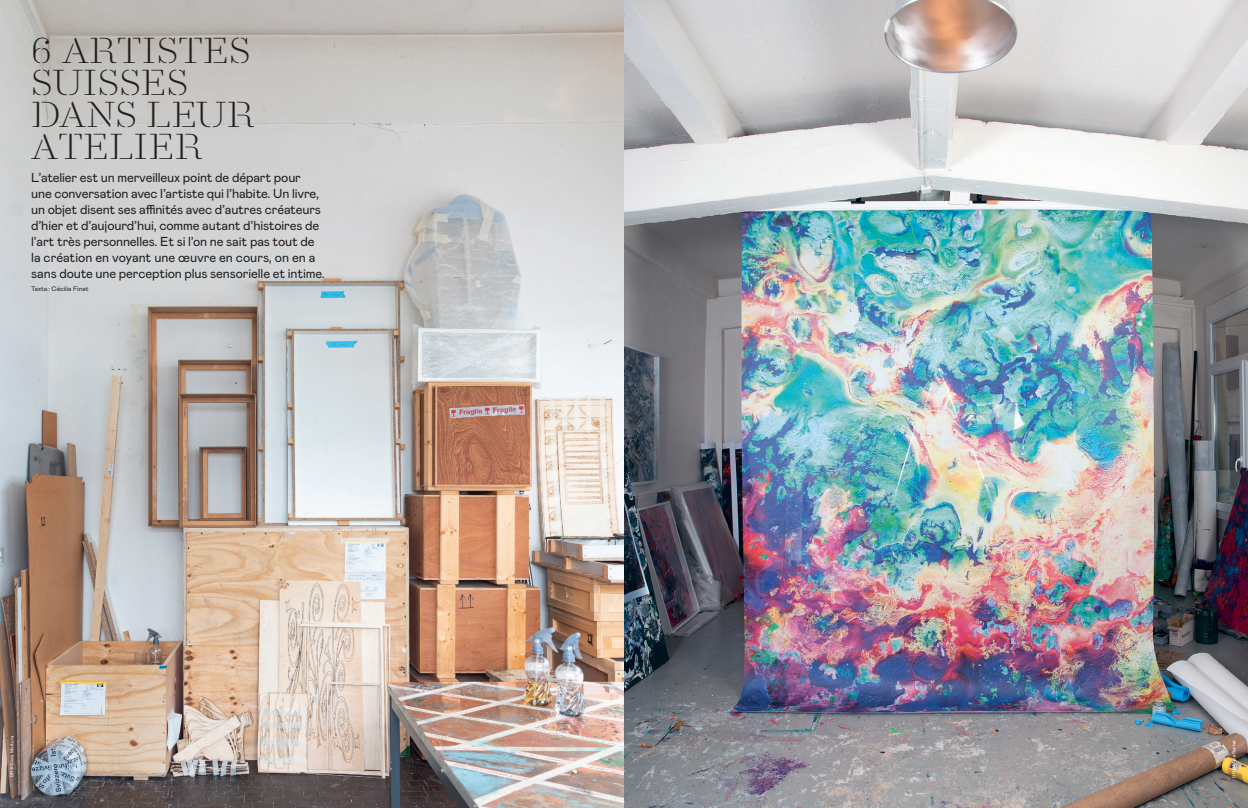
<style>
.page{position:relative;width:1248px;height:808px;background:#fff}
.page>*{position:absolute;margin:0;border:0;box-sizing:border-box;transform-origin:0 0}
.t1{font:300 36px/32px "Danmark";letter-spacing:.01em;color:#231f20}
.t2{font:13px/16px "Mabry Pro";letter-spacing:-.01em;color:#231f20}
.t3{font:6.5px "Mabry Pro";letter-spacing:.01em;color:#231f20}
.t4{font:4.5px "Mabry Pro";color:#fff}
</style>
<div class="page">
<img style="left:0;top:0;width:1247px;height:808px">
<h1 class="t1" style="left:31px;top:35px;width:225px">6 ARTISTES<br>SUISSES<br>DANS LEUR<br>ATELIER</h1>
<p class="t2" style="left:31px;top:168px;width:295px">L’atelier est un merveilleux point de départ pour une conversation avec l’artiste qui l’habite. Un livre, un objet disent ses affinités avec d’autres créateurs d’hier et d’aujourd’hui, comme autant d’histoires de l’art très personnelles. Et si l’on ne sait pas tout de la création en voyant une œuvre en cours, on en a sans doute une perception plus sensorielle et intime.</p>
<p class="t3" style="left:31px;top:284px;width:59px">Texte : Cécilia Finet</p>
<p class="t4" style="left:9px;top:777px;width:43px;rotate:-90deg">DR ©Giona Mottura</p>
<p class="t4" style="left:1230px;top:777px;width:40px;rotate:-90deg">DR ©Maya Rochat</p>
</div>
